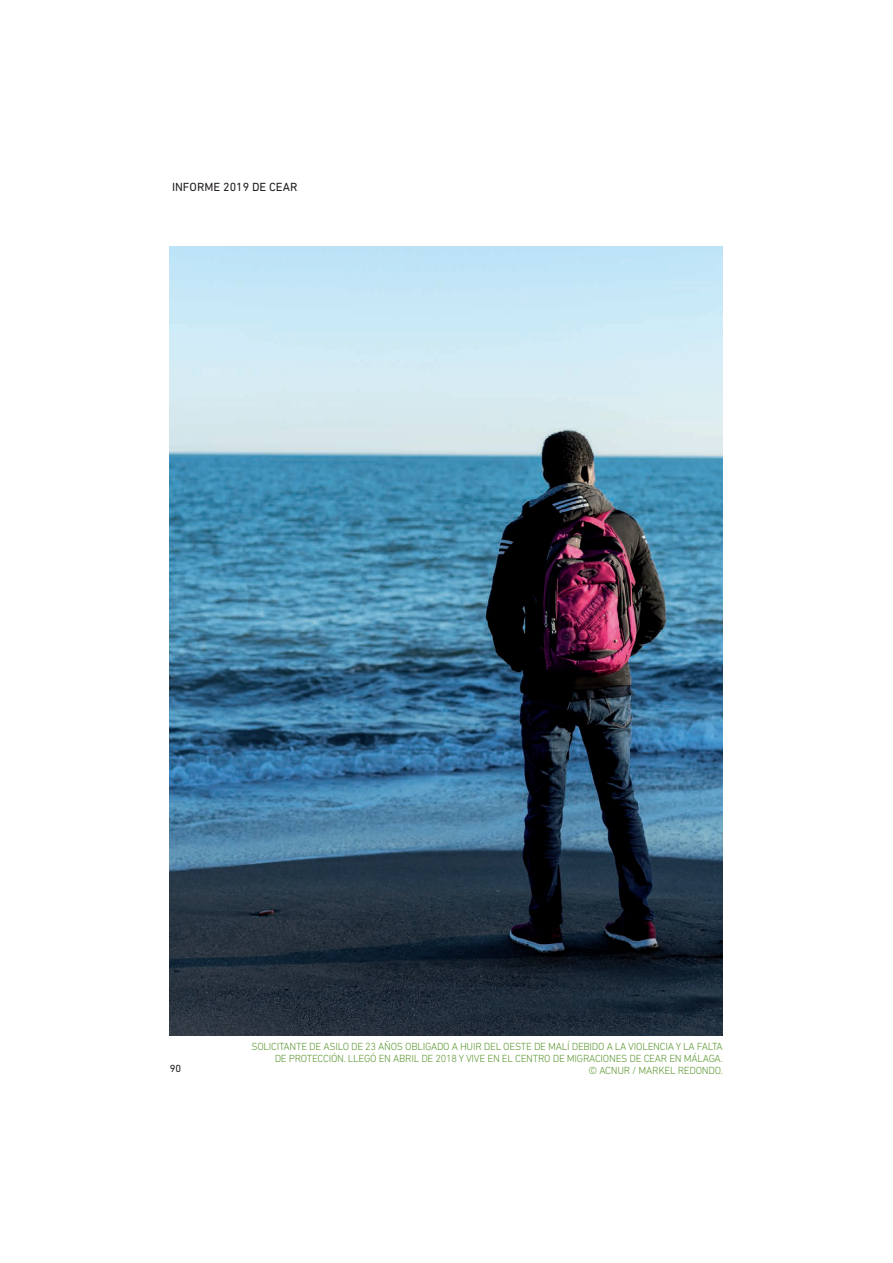
<style>
.page{position:relative;width:893px;height:1263px;background:#fff}
.page>*{position:absolute;margin:0;border:0;box-sizing:border-box;transform-origin:0 0}
.t1{font:12px "DIN Next LT Pro";color:#231f20}
.t2{font:300 10.5px/12px "DIN Next LT Pro";letter-spacing:-.025em;color:#5c9731;text-align:right}
.t3{font:10.5px "DIN Next LT Pro";color:#231f20}
</style>
<div class="page">
<img style="left:170px;top:247px;width:553px;height:788px">
<p class="t1" style="left:172px;top:182px;width:127px">INFORME 2019 DE CEAR</p>
<p class="t3" style="left:170px;top:1064px;width:13px">90</p>
<p class="t2" style="left:251px;top:1041px;width:473px">SOLICITANTE DE ASILO DE 23 AÑOS OBLIGADO A HUIR DEL OESTE DE MALÍ DEBIDO A LA VIOLENCIA Y LA FALTA<br>DE PROTECCIÓN. LLEGÓ EN ABRIL DE 2018 Y VIVE EN EL CENTRO DE MIGRACIONES DE CEAR EN MÁLAGA.<br>© ACNUR / MARKEL REDONDO.</p>
</div>
